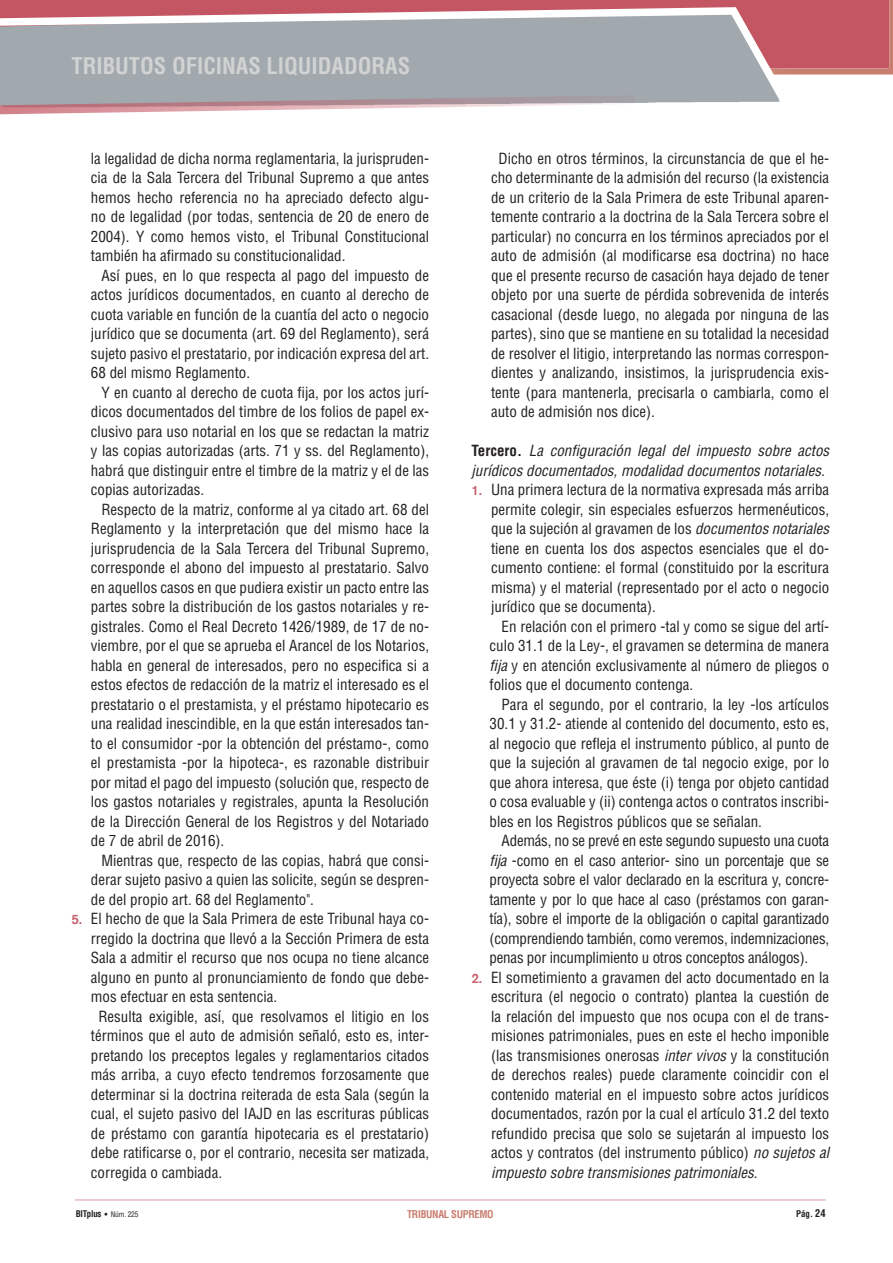
<style>
.page{position:relative;width:893px;height:1263px;background:#fff}
.page>*{position:absolute;margin:0;border:0;box-sizing:border-box;transform-origin:0 0}
.t1{font:700 condensed 22.5px "Helvetica";color:#d1d2d2}
.BT_New_-_Parrafo_2ºy{font:condensed 15px/19.5px "Helvetica";color:#231f20;text-align:justify}
.BIT_New_-_Parrafo_1º{font:italic condensed 15px/19.5px "Helvetica";color:#231f20}
.t2{font:700 condensed 10.5px "Helvetica";letter-spacing:-.03em;color:#c97f70}
.t3{font:700 condensed 9px "Helvetica";letter-spacing:-.03em;color:#231f20}
.s1{font-family:"Akzidenz Grotesk BE";font-weight:500;font-stretch:normal;font-size:13.5px;color:#c7616c}
.s2{font-weight:700;font-style:normal}
.s3{font-style:italic}
.s4{font-size:7.5px}
.s5{font-weight:400;font-size:7.5px}
.s6{font-size:10.5px}
</style>
<div class="page">
<svg style="left:0;top:0;width:893px;height:75px;background:#c45b64"></svg>
<hr style="left:75px;top:1199px;width:751px;height:2px;background:#e7bcc0">
<svg style="left:198px;top:1px;width:403px;height:2px"></svg>
<svg style="left:0;top:3px;width:793px;height:100px;background:#ada4aa"></svg>
<svg style="left:0;top:94px;width:637px;height:21px"></svg>
<svg style="left:764px;top:79px;width:28px;height:24px"></svg>
<h1 class="t1" style="left:71px;top:52px;width:340px">TRIBUTOS OFICINAS LIQUIDADORAS</h1>
<p class="BT_New_-_Parrafo_2ºy" style="left:91px;top:148px;width:340px">la legalidad de dicha norma reglamentaria, la jurispruden&shy;cia de la Sala Tercera del Tribunal Supremo a que antes hemos hecho referencia no ha apreciado defecto algu&shy;no de legalidad (por todas, sentencia de 20 de enero de 2004). Y como hemos visto, el Tribunal Constitucional también ha afirmado su constitucionalidad.</p>
<p class="BT_New_-_Parrafo_2ºy" style="left:91px;top:265px;width:340px;text-indent:10px">Así pues, en lo que respecta al pago del impuesto de actos jurídicos documentados, en cuanto al derecho de cuota variable en función de la cuantía del acto o negocio jurídico que se documenta (art. 69 del Reglamento), será sujeto pasivo el prestatario, por indicación expresa del art.<br>68 del mismo Reglamento.</p>
<p class="BT_New_-_Parrafo_2ºy" style="left:91px;top:382px;width:340px;text-indent:10px">Y en cuanto al derecho de cuota fija, por los actos jurí&shy;dicos documentados del timbre de los folios de papel ex&shy;clusivo para uso notarial en los que se redactan la matriz y las copias autorizadas (arts. 71 y ss. del Reglamento), habrá que distinguir entre el timbre de la matriz y el de las copias autorizadas.</p>
<p class="BT_New_-_Parrafo_2ºy" style="left:91px;top:499px;width:340px;text-indent:10px">Respecto de la matriz, conforme al ya citado art. 68 del Reglamento y la interpretación que del mismo hace la jurisprudencia de la Sala Tercera del Tribunal Supremo, corresponde el abono del impuesto al prestatario. Salvo en aquellos casos en que pudiera existir un pacto entre las partes sobre la distribución de los gastos notariales y re&shy;gistrales. Como el Real Decreto 1426/1989, de 17 de no&shy;viembre, por el que se aprueba el Arancel de los Notarios, habla en general de interesados, pero no especifica si a estos efectos de redacción de la matriz el interesado es el prestatario o el prestamista, y el préstamo hipotecario es una realidad inescindible, en la que están interesados tan&shy;to el consumidor -por la obtención del préstamo-, como el prestamista -por la hipoteca-, es razonable distribuir por mitad el pago del impuesto (solución que, respecto de los gastos notariales y registrales, apunta la Resolución de la Dirección General de los Registros y del Notariado de 7 de abril de 2016).</p>
<p class="BT_New_-_Parrafo_2ºy" style="left:91px;top:850px;width:340px;text-indent:10px">Mientras que, respecto de las copias, habrá que consi&shy;derar sujeto pasivo a quien las solicite, según se despren&shy;de del propio art. 68 del Reglamento".</p>
<p class="BT_New_-_Parrafo_2ºy" style="left:91px;top:909px;width:340px;text-indent:-20px"><span class="s1">5.</span> El hecho de que la Sala Primera de este Tribunal haya co&shy;rregido la doctrina que llevó a la Sección Primera de esta Sala a admitir el recurso que nos ocupa no tiene alcance alguno en punto al pronunciamiento de fondo que debe&shy;mos efectuar en esta sentencia.</p>
<p class="BT_New_-_Parrafo_2ºy" style="left:91px;top:1006px;width:340px;text-indent:8px">Resulta exigible, así, que resolvamos el litigio en los términos que el auto de admisión señaló, esto es, inter&shy;pretando los preceptos legales y reglamentarios citados más arriba, a cuyo efecto tendremos forzosamente que determinar si la doctrina reiterada de esta Sala (según la cual, el sujeto pasivo del IAJD en las escrituras públicas de préstamo con garantía hipotecaria es el prestatario) debe ratificarse o, por el contrario, necesita ser matizada, corregida o cambiada.</p>
<p class="BT_New_-_Parrafo_2ºy" style="left:491px;top:148px;width:340px;text-indent:8px">Dicho en otros términos, la circunstancia de que el he&shy;cho determinante de la admisión del recurso (la existencia de un criterio de la Sala Primera de este Tribunal aparen&shy;temente contrario a la doctrina de la Sala Tercera sobre el particular) no concurra en los términos apreciados por el auto de admisión (al modificarse esa doctrina) no hace que el presente recurso de casación haya dejado de tener objeto por una suerte de pérdida sobrevenida de interés casacional (desde luego, no alegada por ninguna de las partes), sino que se mantiene en su totalidad la necesidad de resolver el litigio, interpretando las normas correspon&shy;dientes y analizando, insistimos, la jurisprudencia exis&shy;tente (para mantenerla, precisarla o cambiarla, como el auto de admisión nos dice).</p>
<p class="BIT_New_-_Parrafo_1º" style="left:472px;top:441px;width:359px"><span class="s2">Tercero.</span> La configuración legal del impuesto sobre actos jurídicos documentados, modalidad documentos notariales.</p>
<p class="BT_New_-_Parrafo_2ºy" style="left:491px;top:480px;width:340px;text-indent:-20px"><span class="s1">1.</span> Una primera lectura de la normativa expresada más arriba permite colegir, sin especiales esfuerzos hermenéuticos, que la sujeción al gravamen de los <span class="s3">documentos notariales </span>tiene en cuenta los dos aspectos esenciales que el do&shy;cumento contiene: el formal (constituido por la escritura misma) y el material (representado por el acto o negocio jurídico que se documenta).</p>
<p class="BT_New_-_Parrafo_2ºy" style="left:490px;top:616px;width:341px;text-indent:12px">En relación con el primero -tal y como se sigue del artí&shy;culo 31.1 de la Ley-, el gravamen se determina de manera <span class="s3">fija</span> y en atención exclusivamente al número de pliegos o folios que el documento contenga.</p>
<p class="BT_New_-_Parrafo_2ºy" style="left:490px;top:694px;width:341px;text-indent:12px">Para el segundo, por el contrario, la ley -los artículos 30.1 y 31.2- atiende al contenido del documento, esto es, al negocio que refleja el instrumento público, al punto de que la sujeción al gravamen de tal negocio exige, por lo que ahora interesa, que éste (i) tenga por objeto cantidad o cosa evaluable y (ii) contenga actos o contratos inscribi&shy;bles en los Registros públicos que se señalan.</p>
<p class="BT_New_-_Parrafo_2ºy" style="left:490px;top:831px;width:341px;text-indent:12px">Además, no se prevé en este segundo supuesto una cuota <span class="s3">fija</span> -como en el caso anterior- sino un porcentaje que se proyecta sobre el valor declarado en la escritura y, concre&shy;tamente y por lo que hace al caso (préstamos con garan&shy;tía), sobre el importe de la obligación o capital garantizado (comprendiendo también, como veremos, indemnizaciones, penas por incumplimiento u otros conceptos análogos).</p>
<p class="BT_New_-_Parrafo_2ºy" style="left:491px;top:967px;width:340px;text-indent:-19px"><span class="s1">2.</span> El sometimiento a gravamen del acto documentado en la escritura (el negocio o contrato) plantea la cuestión de la relación del impuesto que nos ocupa con el de trans&shy;misiones patrimoniales, pues en este el hecho imponible (las transmisiones onerosas <span class="s3">inter vivos</span> y la constitución de derechos reales) puede claramente coincidir con el contenido material en el impuesto sobre actos jurídicos documentados, razón por la cual el artículo 31.2 del texto refundido precisa que solo se sujetarán al impuesto los actos y contratos (del instrumento público) <span class="s3">no sujetos al impuesto sobre transmisiones patrimoniales</span>.</p>
<p class="t3" style="left:76px;top:1208px;width:64px">BITplus <span class="s4">•</span> <span class="s5">Núm. 225</span></p>
<p class="t2" style="left:407px;top:1207px;width:88px">TRIBUNAL SUPREMO</p>
<p class="t3" style="left:796px;top:1208px;width:31px">Pág. <span class="s6">24</span></p>
</div>
